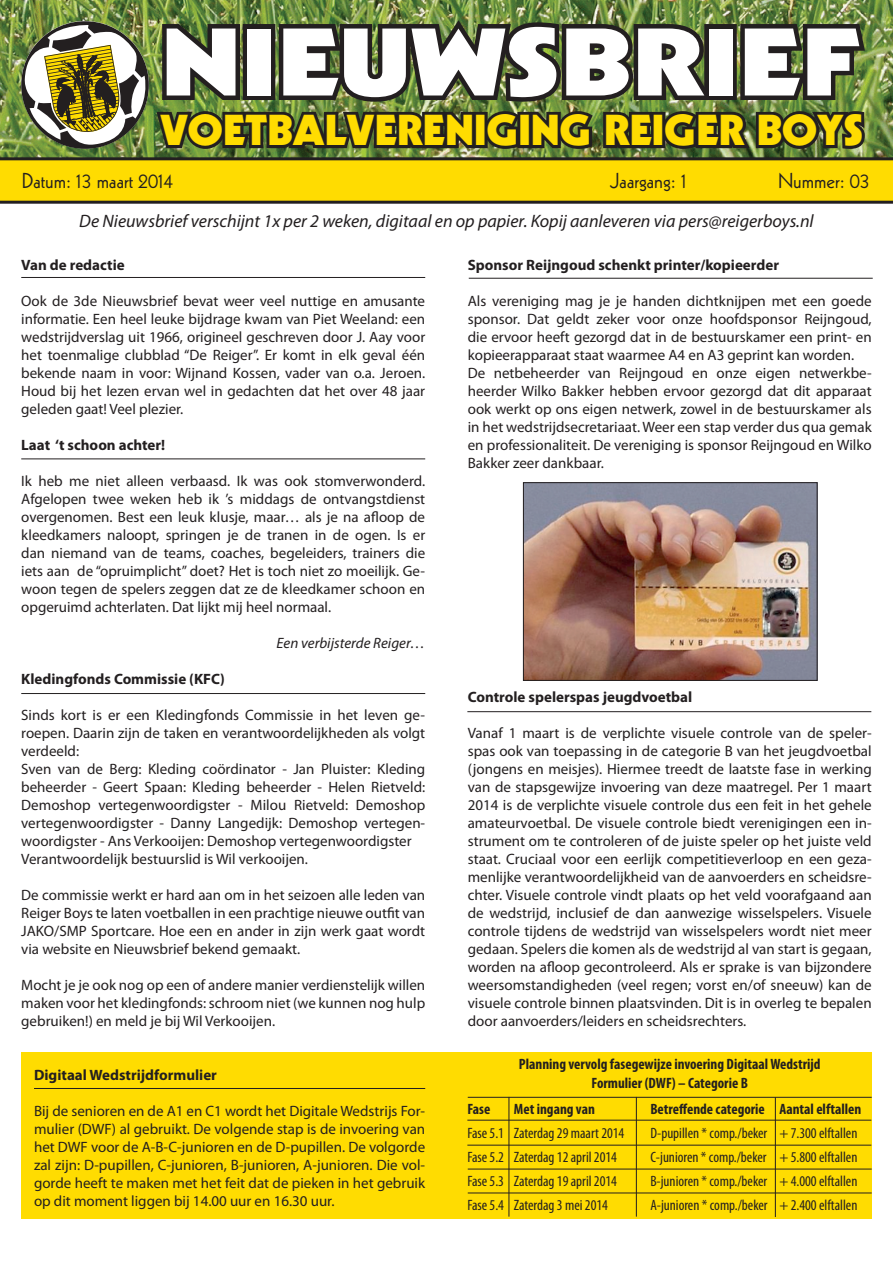
<style>
.page{position:relative;width:893px;height:1263px;background:#fff}
.page>*{position:absolute;margin:0;border:0;box-sizing:border-box;transform-origin:0 0}
.t1{font:900 93px "Kabel";color:#fff;scale:1.35 1}
.t2{font:900 42px "Kabel";color:#ffdc01;scale:1.07 1}
.t3{font:21px "Kabel";color:#231f20}
.t4{font:italic 18px "Myriad Pro";color:#231f20}
.t5{font:15px/18px "Myriad Pro";color:#231f20;text-align:justify}
.t6{font:condensed 15px "Myriad Pro";color:#231f20}
.t7{font:700 15px "Myriad Pro";color:#231f20}
.t8{font:700 condensed 15px/19.5px "Myriad Pro";color:#231f20;text-align:center}
.t9{font:italic 15px "Myriad Pro";color:#231f20}
</style>
<div class="page">
<div style="left:21px;top:1052px;width:850px;height:166px;background:#ffdc01"></div>
<img style="left:0;top:0;width:893px;height:12px">
<img style="left:0;top:12px;width:893px;height:192px">
<hr style="left:21px;top:277px;width:404px;height:1px;background:#231f20">
<hr style="left:21px;top:458px;width:404px;height:1px;background:#231f20">
<hr style="left:21px;top:693px;width:404px;height:1px;background:#231f20">
<hr style="left:467px;top:711px;width:404px;height:1px;background:#231f20">
<hr style="left:34px;top:1088px;width:391px;height:1px;background:#231f20">
<hr style="left:467px;top:1120px;width:404px;height:1px;background:#231f20">
<hr style="left:467px;top:1145px;width:404px;height:1px;background:#231f20">
<hr style="left:468px;top:1169px;width:404px;height:1px;background:#231f20">
<hr style="left:468px;top:1192px;width:404px;height:1px;background:#231f20">
<hr style="left:468px;top:1097px;width:404px;height:1px;background:#231f20">
<hr style="left:636px;top:1097px;width:1px;height:119px;background:#231f20">
<hr style="left:775px;top:1097px;width:1px;height:120px;background:#231f20">
<hr style="left:509px;top:1097px;width:1px;height:119px;background:#231f20">
<hr style="left:469px;top:278px;width:404px;height:1px;background:#231f20">
<img style="left:525px;top:484px;width:290px;height:195px">
<div style="left:523px;top:482px;width:294px;height:199px;border:1px solid #231f20"></div>
<h1 class="t1" style="left:161px;top:4px;width:517px">NIEUWSBRIEF</h1>
<h2 class="t2" style="left:161px;top:104px;width:658px">VOETBALVERENIGING REIGER BOYS</h2>
<h3 class="t3" style="left:22px;top:168px;width:153px">Datum: 13 maart 2014</h3>
<h3 class="t3" style="left:610px;top:168px;width:78px">Jaargang: 1</h3>
<h3 class="t3" style="left:778px;top:168px;width:93px">Nummer: 03</h3>
<p class="t4" style="left:79px;top:210px;width:736px">De Nieuwsbrief verschijnt 1x per 2 weken, digitaal en op papier. Kopij aanleveren via pers@reigerboys.nl</p>
<p class="t7" style="left:21px;top:255px;width:105px">Van de redactie</p>
<p class="t5" style="left:21px;top:292px;width:405px">Ook de 3de Nieuwsbrief bevat weer veel nuttige en amusante informatie. Een heel leuke bijdrage kwam van Piet Weeland: een wedstrijdverslag uit 1966, origineel geschreven door J. Aay voor het toenmalige clubblad “De Reiger”. Er komt in elk geval één bekende naam in voor: Wijnand Kossen, vader van o.a. Jeroen.<br>Houd bij het lezen ervan wel in gedachten dat het over 48 jaar geleden gaat! Veel plezier.</p>
<p class="t7" style="left:21px;top:435px;width:146px">Laat ‘t schoon achter!</p>
<p class="t5" style="left:21px;top:472px;width:405px">Ik heb me niet alleen verbaasd. Ik was ook stomverwonderd.<br>Afgelopen twee weken heb ik ’s middags de ontvangstdienst overgenomen. Best een leuk klusje, maar… als je na afloop de kleedkamers naloopt, springen je de tranen in de ogen. Is er dan niemand van de teams, coaches, begeleiders, trainers die iets aan de “opruimplicht” doet? Het is toch niet zo moeilijk. Ge&shy;woon tegen de spelers zeggen dat ze de kleedkamer schoon en opgeruimd achterlaten. Dat lijkt mij heel normaal.</p>
<p class="t9" style="left:277px;top:634px;width:150px">Een verbijsterde Reiger…</p>
<p class="t7" style="left:21px;top:669px;width:205px">Kledingfonds Commissie (KFC)</p>
<p class="t5" style="left:21px;top:706px;width:405px;text-align:left">Sinds kort is er een Kledingfonds Commissie in het leven ge&shy;roepen. Daarin zijn de taken en verantwoordelijkheden als volgt verdeeld:<br>Sven van de Berg: Kleding coördinator - Jan Pluister: Kleding beheerder - Geert Spaan: Kleding beheerder - Helen Rietveld:<br>Demoshop vertegenwoordigster - Milou Rietveld: Demoshop vertegenwoordigster - Danny Langedijk: Demoshop vertegen&shy;woordigster - Ans Verkooijen: Demoshop vertegenwoordigster Verantwoordelijk bestuurslid is Wil verkooijen.</p>
<p class="t5" style="left:21px;top:886px;width:405px">De commissie werkt er hard aan om in het seizoen alle leden van Reiger Boys te laten voetballen in een prachtige nieuwe outfit van JAKO/SMP Sportcare. Hoe een en ander in zijn werk gaat wordt via website en Nieuwsbrief bekend gemaakt.</p>
<p class="t5" style="left:21px;top:976px;width:405px">Mocht je je ook nog op een of andere manier verdienstelijk willen maken voor het kledingfonds: schroom niet (we kunnen nog hulp gebruiken!) en meld je bij Wil Verkooijen.</p>
<p class="t7" style="left:34px;top:1065px;width:184px">Digitaal Wedstrijdformulier</p>
<p class="t5" style="left:34px;top:1102px;width:393px">Bij de senioren en de A1 en C1 wordt het Digitale Wedstrijs For&shy;mulier (DWF) al gebruikt. De volgende stap is de invoering van het DWF voor de A-B-C-junioren en de D-pupillen. De volgorde zal zijn: D-pupillen, C-junioren, B-junioren, A-junioren. Die vol&shy;gorde heeft te maken met het feit dat de pieken in het gebruik op dit moment liggen bij 14.00 uur en 16.30 uur.</p>
<p class="t7" style="left:468px;top:255px;width:313px">Sponsor Reijngoud schenkt printer/kopieerder</p>
<p class="t5" style="left:468px;top:292px;width:405px;text-align:left">Als vereniging mag je je handen dichtknijpen met een goede sponsor. Dat geldt zeker voor onze hoofdsponsor Reijngoud, die ervoor heeft gezorgd dat in de bestuurskamer een print- en kopieerapparaat staat waarmee A4 en A3 geprint kan worden.<br>De netbeheerder van Reijngoud en onze eigen netwerkbe&shy;heerder Wilko Bakker hebben ervoor gezorgd dat dit apparaat ook werkt op ons eigen netwerk, zowel in de bestuurskamer als in het wedstrijdsecretariaat. Weer een stap verder dus qua gemak en professionaliteit. De vereniging is sponsor Reijngoud en Wilko Bakker zeer dankbaar.</p>
<p class="t7" style="left:468px;top:687px;width:226px">Controle spelerspas jeugdvoetbal</p>
<p class="t5" style="left:468px;top:724px;width:405px">Vanaf 1 maart is de verplichte visuele controle van de speler&shy;spas ook van toepassing in de categorie B van het jeugdvoetbal (jongens en meisjes). Hiermee treedt de laatste fase in werking van de stapsgewijze invoering van deze maatregel. Per 1 maart 2014 is de verplichte visuele controle dus een feit in het gehele amateurvoetbal. De visuele controle biedt verenigingen een in&shy;strument om te controleren of de juiste speler op het juiste veld staat. Cruciaal voor een eerlijk competitieverloop en een geza&shy;menlijke verantwoordelijkheid van de aanvoerders en scheidsre&shy;chter. Visuele controle vindt plaats op het veld voorafgaand aan de wedstrijd, inclusief de dan aanwezige wisselspelers. Visuele controle tijdens de wedstrijd van wisselspelers wordt niet meer gedaan. Spelers die komen als de wedstrijd al van start is gegaan, worden na afloop gecontroleerd. Als er sprake is van bijzondere weersomstandigheden (veel regen; vorst en/of sneeuw) kan de visuele controle binnen plaatsvinden. Dit is in overleg te bepalen door aanvoerders/leiders en scheidsrechters.</p>
<p class="t8" style="left:519px;top:1053px;width:303px">Planning vervolg fasegewijze invoering Digitaal Wedstrijd<br>Formulier (DWF) – Categorie B</p>
<p class="t8" style="left:467px;top:1099px;width:25px">Fase</p>
<p class="t8" style="left:514px;top:1099px;width:83px">Met ingang van</p>
<p class="t8" style="left:650px;top:1099px;width:212px">Betreffende categorie Aantal elftallen</p>
<p class="t6" style="left:467px;top:1124px;width:159px">Fase 5.1 Zaterdag 29 maart 2014</p>
<p class="t6" style="left:650px;top:1124px;width:208px">D-pupillen * comp./beker + 7.300 elftallen</p>
<p class="t6" style="left:467px;top:1148px;width:151px">Fase 5.2 Zaterdag 12 april 2014</p>
<p class="t6" style="left:650px;top:1148px;width:208px">C-junioren * comp./beker + 5.800 elftallen</p>
<p class="t6" style="left:467px;top:1172px;width:151px">Fase 5.3 Zaterdag 19 april 2014</p>
<p class="t6" style="left:650px;top:1172px;width:208px">B-junioren * comp./beker + 4.000 elftallen</p>
<p class="t6" style="left:467px;top:1196px;width:142px">Fase 5.4 Zaterdag 3 mei 2014</p>
<p class="t6" style="left:650px;top:1196px;width:208px">A-junioren * comp./beker + 2.400 elftallen</p>
</div>
